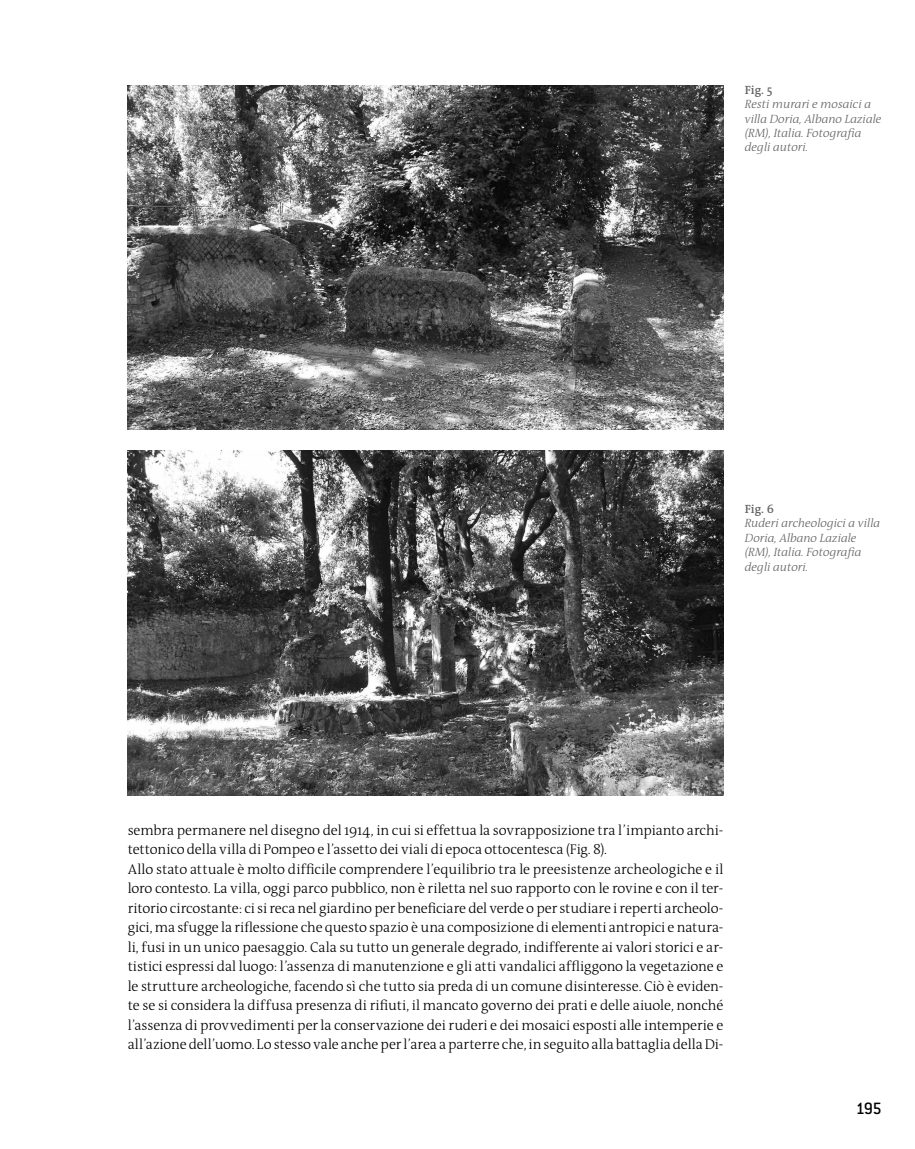
<style>
.page{position:relative;width:915px;height:1149px;background:#fff}
.page>*{position:absolute;margin:0;border:0;box-sizing:border-box;transform-origin:0 0}
.t1{font:500 18px "Conduit ITC";color:#000}
.t2{font:300 14.25px/19.5px "The Antiqua B3";letter-spacing:-.01em;color:#000}
.t3{font:italic 300 12px/14.4px "The Antiqua B3 i";color:#636363}
.t4{font:600 12px "The Antiqua B6";color:#636363}
</style>
<div class="page">
<img style="left:128px;top:85px;width:595px;height:344px">
<img style="left:128px;top:450px;width:595px;height:345px">
<p class="t4" style="left:744px;top:83px;width:29px">Fig. 5</p>
<p class="t3" style="left:744px;top:97px;width:138px">Resti murari e mosaici a villa Doria, Albano Laziale (RM), Italia. Fotografia degli autori.</p>
<p class="t4" style="left:744px;top:502px;width:31px">Fig. 6</p>
<p class="t3" style="left:744px;top:516px;width:137px">Ruderi archeologici a villa<br>Doria, Albano Laziale (RM), Italia. Fotografia degli autori.</p>
<p class="t2" style="left:128px;top:820px;width:597px">sembra permanere nel disegno del 1914, in cui si effettua la sovrapposizione tra l’impianto archi&shy;tettonico della villa di Pompeo e l’assetto dei viali di epoca ottocentesca (Fig. 8).<br>Allo stato attuale è molto difficile comprendere l’equilibrio tra le preesistenze archeologiche e il loro contesto. La villa, oggi parco pubblico, non è riletta nel suo rapporto con le rovine e con il ter&shy;ritorio circostante: ci si reca nel giardino per beneficiare del verde o per studiare i reperti archeolo&shy;gici, ma sfugge la riflessione che questo spazio è una composizione di elementi antropici e natura&shy;li, fusi in un unico paesaggio. Cala su tutto un generale degrado, indifferente ai valori storici e ar&shy;tistici espressi dal luogo: l’assenza di manutenzione e gli atti vandalici affliggono la vegetazione e le strutture archeologiche, facendo sì che tutto sia preda di un comune disinteresse. Ciò è eviden&shy;te se si considera la diffusa presenza di rifiuti, il mancato governo dei prati e delle aiuole, nonché l’assenza di provvedimenti per la conservazione dei ruderi e dei mosaici esposti alle intemperie e all’azione dell’uomo. Lo stesso vale anche per l’area a parterre che, in seguito alla battaglia della Di-</p>
<p class="t1" style="left:855px;top:1097px;width:27px">195</p>
</div>
